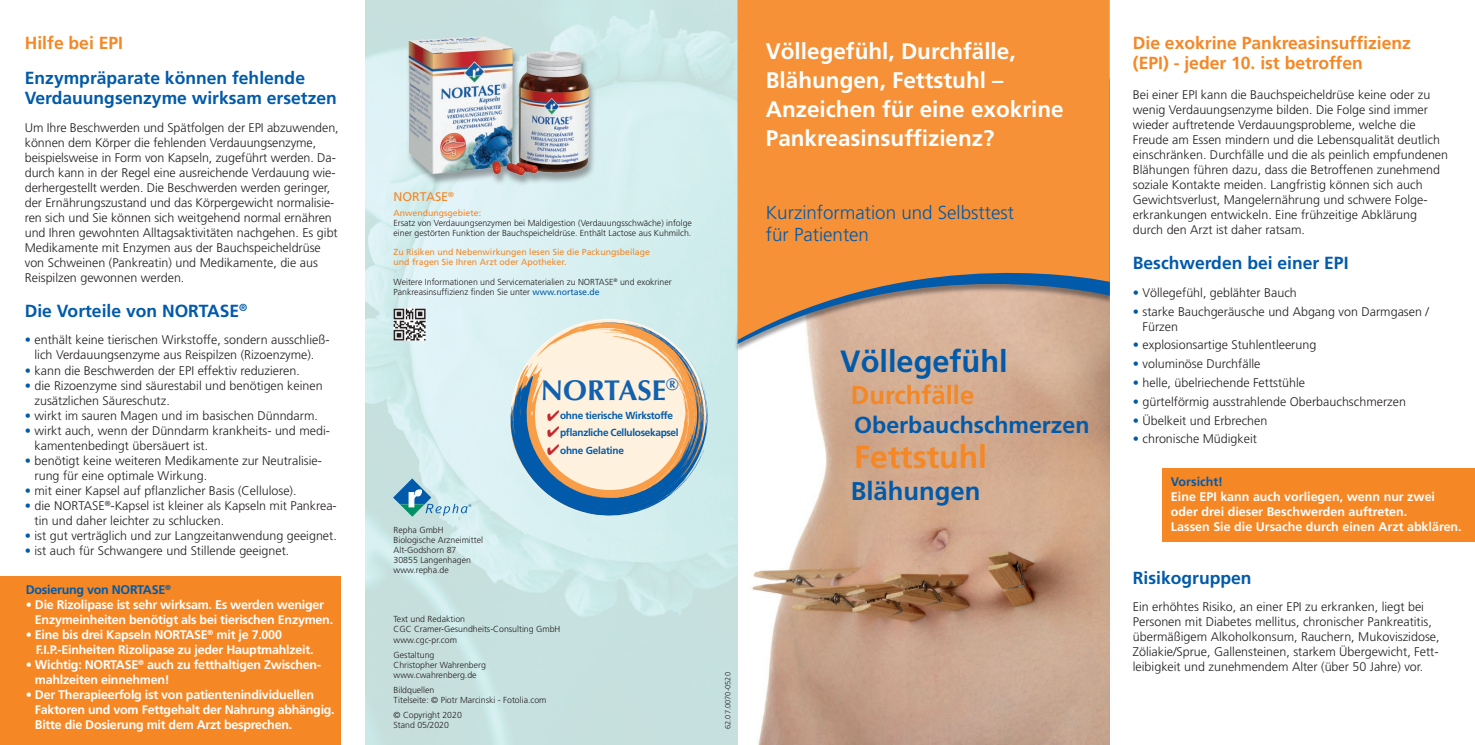
<style>
.page{position:relative;width:1475px;height:745px;background:#fff}
.page>*{position:absolute;margin:0;border:0;box-sizing:border-box;transform-origin:0 0}
.t1{font:700 31.88px "Frutiger";color:#f58725}
.t2{font:700 30.75px "Frutiger";color:#015aaa}
.t3{font:700 28.62px "Optima";color:#1161af}
.t4{font:700 25.62px "Frutiger";color:#f58725}
.t5{font:700 25.62px "Frutiger";color:#015aaa}
.t6{font:700 23.12px "Frutiger";color:#015aaa}
.t7{font:700 22.5px/28.8px "Frutiger";color:#fff}
.t8{font:300 18.75px/22.5px "Frutiger";color:#015aaa}
.t9{font:700 17.5px/20px "Frutiger";color:#015aaa}
.t10{font:700 17.5px/20px "Frutiger";color:#f58725}
.t11{font:300 12.5px/15px "Frutiger";color:#231f20}
.t12{font:700 12.5px/15px "Frutiger";letter-spacing:-.02em;color:#fff}
.t13{font:700 12.5px/15px "Frutiger";color:#fff}
.t14{font:700 12.5px "Frutiger";letter-spacing:-.02em;color:#015aaa}
.t15{font:700 12.5px "Frutiger";color:#015aaa}
.t16{font:12.5px "Frutiger";color:#f58725}
.t17{font:700 10.25px/17.4px "Frutiger";letter-spacing:-.025em;color:#015aaa}
.t18{font:300 8.75px/10px "Frutiger";color:#231f20}
.t19{font:8.75px/10px "Frutiger";color:#f58725}
.t20{font:300 7.5px "Frutiger";color:#231f20}
.s1{color:#015aaa}
.s2{font-weight:400;color:#015aaa}
.s3{color:#c8242b}
</style>
<div class="page">
<img style="left:737px;top:352px;width:372px;height:392px">
<img style="left:365px;top:0;width:372px;height:744px">
<div style="left:1162px;top:468px;width:312px;height:73px;background:#f58725"></div>
<div style="left:0;top:576px;width:340px;height:168px;background:#f58725"></div>
<img style="left:393px;top:308px;width:32px;height:32px">
<img style="left:398px;top:6px;width:202px;height:203px">
<div style="left:734px;top:80px;width:379px;height:272px;background:#231f20;opacity:.45"></div>
<svg style="left:737px;top:0;width:372px;height:340px;background:#ea974c"></svg>
<div style="left:1109px;top:0;width:5px;height:744px;background:#fff"></div>
<svg style="left:393px;top:479px;width:78px;height:36px;background:#9ec9d7"></svg>
<svg style="left:510px;top:322px;width:197px;height:194px;background:#d2d1c7"></svg>
<h3 class="t10" style="left:25px;top:33px;width:100px">Hilfe bei EPI</h3>
<h3 class="t9" style="left:25px;top:68px;width:313px">Enzympräparate können fehlende<br>Verdauungsenzyme wirksam ersetzen</h3>
<p class="t11" style="left:25px;top:120px;width:315px">Um Ihre Beschwerden und Spätfolgen der EPI abzuwenden, können dem Körper die fehlenden Verdauungsenzyme, beispielsweise in Form von Kapseln, zugeführt werden. Da&shy;durch kann in der Regel eine ausreichende Verdauung wie&shy;derhergestellt werden. Die Beschwerden werden geringer, der Ernährungszustand und das Körpergewicht normalisie&shy;ren sich und Sie können sich weitgehend normal ernähren und Ihren gewohnten Alltagsaktivitäten nachgehen. Es gibt Medikamente mit Enzymen aus der Bauchspeicheldrüse von Schweinen (Pankreatin) und Medikamente, die aus Reispilzen gewonnen werden.</p>
<h3 class="t9" style="left:25px;top:301px;width:224px">Die Vorteile von NORTASE<sup>®</sup></h3>
<p class="t11" style="left:25px;top:332px;width:306px;text-align:center"><span class="s1">•</span> enthält keine tierischen Wirkstoffe, sondern ausschließ&shy;lich Verdauungsenzyme aus Reispilzen (Rizoenzyme).</p>
<p class="t11" style="left:25px;top:362px;width:276px"><span class="s1">•</span> kann die Beschwerden der EPI effektiv reduzieren.</p>
<p class="t11" style="left:35px;top:377px;width:290px;text-indent:-10px"><span class="s1">•</span> die Rizoenzyme sind säurestabil und benötigen keinen zusätzlichen Säureschutz.</p>
<p class="t11" style="left:25px;top:407px;width:294px"><span class="s1">•</span> wirkt im sauren Magen und im basischen Dünndarm.</p>
<p class="t11" style="left:35px;top:422px;width:297px;text-indent:-10px"><span class="s1">•</span> wirkt auch, wenn der Dünndarm krankheits- und medi&shy;kamentenbedingt übersäuert ist.</p>
<p class="t11" style="left:35px;top:452px;width:289px;text-indent:-10px"><span class="s1">•</span> benötigt keine weiteren Medikamente zur Neutralisie&shy;rung für eine optimale Wirkung.</p>
<p class="t11" style="left:25px;top:482px;width:273px"><span class="s1">•</span> mit einer Kapsel auf pflanzlicher Basis (Cellulose).</p>
<p class="t11" style="left:35px;top:497px;width:304px;text-indent:-10px"><span class="s1">•</span> die NORTASE<sup>®</sup>-Kapsel ist kleiner als Kapseln mit Pankrea&shy;tin und daher leichter zu schlucken.</p>
<p class="t11" style="left:25px;top:527px;width:313px"><span class="s1">•</span> ist gut verträglich und zur Langzeitanwendung geeignet.</p>
<p class="t11" style="left:25px;top:542px;width:266px"><span class="s1">•</span> ist auch für Schwangere und Stillende geeignet.</p>
<p class="t14" style="left:26px;top:582px;width:147px">Dosierung von NORTASE<sup>®</sup></p>
<p class="t12" style="left:35px;top:597px;width:299px;text-indent:-9px">• Die Rizolipase ist sehr wirksam. Es werden weniger<br>Enzymeinheiten benötigt als bei tierischen Enzymen.</p>
<p class="t12" style="left:36px;top:627px;width:279px;text-indent:-10px">• Eine bis drei Kapseln NORTASE<sup>®</sup> mit je 7.000<br>F.I.P.-Einheiten Rizolipase zu jeder Hauptmahlzeit.</p>
<p class="t12" style="left:35px;top:657px;width:288px;text-indent:-9px">• Wichtig: NORTASE<sup>®</sup> auch zu fetthaltigen Zwischen&shy;mahlzeiten einnehmen!</p>
<p class="t12" style="left:35px;top:687px;width:301px;text-indent:-9px">• Der Therapieerfolg ist von patientenindividuellen<br>Faktoren und vom Fettgehalt der Nahrung abhängig.<br>Bitte die Dosierung mit dem Arzt besprechen.</p>
<p class="t16" style="left:393px;top:189px;width:62px">NORTASE<sup>®</sup></p>
<p class="t19" style="left:393px;top:208px;width:89px">Anwendungsgebiete:</p>
<p class="t18" style="left:393px;top:218px;width:300px">Ersatz von Verdauungsenzymen bei Maldigestion (Verdauungsschwäche) infolge einer gestörten Funktion der Bauchspeicheldrüse. Enthält Lactose aus Kuhmilch.</p>
<p class="t19" style="left:393px;top:247px;width:258px">Zu Risiken und Nebenwirkungen lesen Sie die Packungsbeilage und fragen Sie Ihren Arzt oder Apotheker.</p>
<p class="t18" style="left:393px;top:277px;width:279px">Weitere Informationen und Servicematerialien zu NORTASE<sup>®</sup> und exokriner<br>Pankreasinsuffizienz finden Sie unter <span class="s2">www.nortase.de</span></p>
<h3 class="t3" style="left:540px;top:373px;width:139px">NORTASE<sup>®</sup></h3>
<p class="t18" style="left:393px;top:524px;width:91px">Repha GmbH<br>Biologische Arzneimittel<br>Alt-Godshorn 87<br>30855 Langenhagen www.repha.de</p>
<p class="t17" style="left:560px;top:406px;width:120px;text-indent:-13px"><span class="s3">✔</span>ohne tierische Wirkstoffe pflanzliche Cellulosekapsel ohne Gelatine</p>
<p class="t18" style="left:393px;top:614px;width:168px">Text und Redaktion<br>CGC Cramer-Gesundheits-Consulting GmbH www.cgc-pr.com</p>
<p class="t18" style="left:393px;top:649px;width:94px">Gestaltung<br>Christopher Wahrenberg www.cwahrenberg.de</p>
<p class="t18" style="left:393px;top:684px;width:154px">Bildquellen<br>Titelseite: © Piotr Marcinski - Fotolia.com</p>
<p class="t18" style="left:393px;top:709px;width:70px">© Copyright 2020<br>Stand 05/2020</p>
<p class="t20" style="left:723px;top:728px;width:58px;rotate:-90deg">62.07.0070-0520</p>
<h3 class="t7" style="left:765px;top:37px;width:299px">Völlegefühl, Durchfälle,<br>Blähungen, Fettstuhl –<br>Anzeichen für eine exokrine<br>Pankreasinsuffizienz?</h3>
<h3 class="t8" style="left:765px;top:201px;width:249px">Kurzinformation und Selbsttest für Patienten</h3>
<h2 class="t2" style="left:840px;top:342px;width:169px">Völlegefühl</h2>
<h3 class="t6" style="left:854px;top:411px;width:237px">Oberbauchschmerzen</h3>
<h3 class="t4" style="left:850px;top:379px;width:125px">Durchfälle</h3>
<h1 class="t1" style="left:854px;top:437px;width:134px">Fettstuhl</h1>
<h3 class="t5" style="left:850px;top:475px;width:131px">Blähungen</h3>
<h3 class="t10" style="left:1132px;top:33px;width:279px">Die exokrine Pankreasinsuffizienz (EPI) - jeder 10. ist betroffen</h3>
<p class="t11" style="left:1132px;top:87px;width:317px">Bei einer EPI kann die Bauchspeicheldrüse keine oder zu wenig Verdauungsenzyme bilden. Die Folge sind immer wieder auftretende Verdauungsprobleme, welche die Freude am Essen mindern und die Lebensqualität deutlich einschränken. Durchfälle und die als peinlich empfundenen Blähungen führen dazu, dass die Betroffenen zunehmend soziale Kontakte meiden. Langfristig können sich auch Gewichtsverlust, Mangelernährung und schwere Folge&shy;erkrankungen entwickeln. Eine frühzeitige Abklärung durch den Arzt ist daher ratsam.</p>
<h3 class="t9" style="left:1132px;top:253px;width:217px">Beschwerden bei einer EPI</h3>
<p class="t11" style="left:1132px;top:285px;width:165px"><span class="s1">•</span> Völlegefühl, geblähter Bauch</p>
<p class="t11" style="left:1142px;top:304px;width:288px;text-indent:-10px"><span class="s1">•</span> starke Bauchgeräusche und Abgang von Darmgasen /<br>Fürzen</p>
<p class="t11" style="left:1132px;top:337px;width:185px"><span class="s1">•</span> explosionsartige Stuhlentleerung</p>
<p class="t11" style="left:1132px;top:356px;width:129px"><span class="s1">•</span> voluminöse Durchfälle</p>
<p class="t11" style="left:1132px;top:375px;width:174px"><span class="s1">•</span> helle, übelriechende Fettstühle</p>
<p class="t11" style="left:1132px;top:394px;width:274px"><span class="s1">•</span> gürtelförmig ausstrahlende Oberbauchschmerzen</p>
<p class="t11" style="left:1132px;top:412px;width:136px"><span class="s1">•</span> Übelkeit und Erbrechen</p>
<p class="t11" style="left:1132px;top:431px;width:126px"><span class="s1">•</span> chronische Müdigkeit</p>
<p class="t15" style="left:1170px;top:474px;width:54px">Vorsicht!</p>
<p class="t13" style="left:1170px;top:489px;width:292px">Eine EPI kann auch vorliegen, wenn nur zwei oder drei dieser Beschwerden auftreten.<br>Lassen Sie die Ursache durch einen Arzt abklären.</p>
<h3 class="t9" style="left:1132px;top:567px;width:120px">Risikogruppen</h3>
<p class="t11" style="left:1132px;top:599px;width:308px">Ein erhöhtes Risiko, an einer EPI zu erkranken, liegt bei Personen mit Diabetes mellitus, chronischer Pankreatitis, übermäßigem Alkoholkonsum, Rauchern, Mukoviszidose, Zöliakie/Sprue, Gallensteinen, starkem Übergewicht, Fett&shy;leibigkeit und zunehmendem Alter (über 50 Jahre) vor.</p>
</div>
